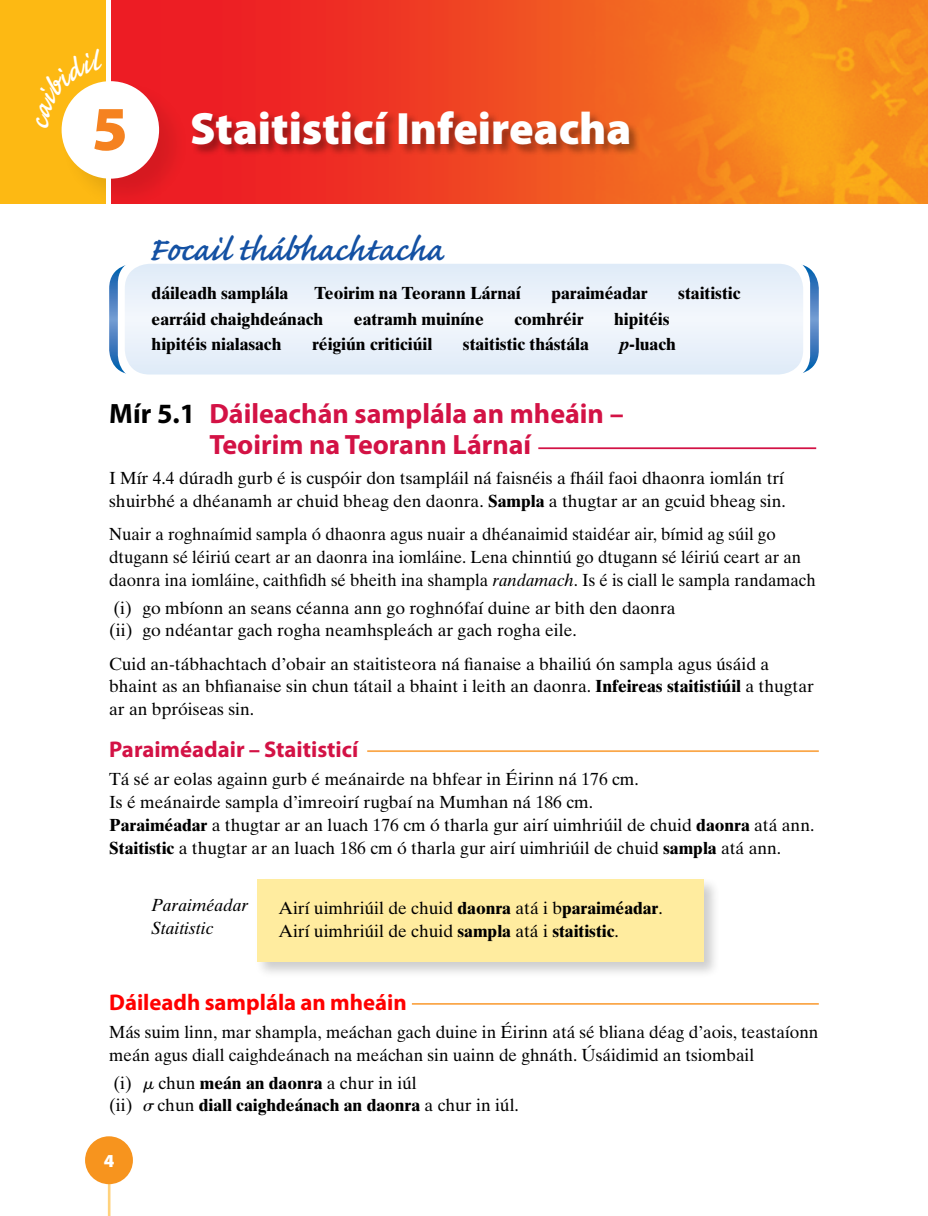
<style>
.page{position:relative;width:928px;height:1216px;background:#fff}
.page>*{position:absolute;margin:0;border:0;box-sizing:border-box;transform-origin:0 0}
.t1{font:900 45.5px "Myriad Pro";color:#fff}
.t2{font:600 42px "Caflisch Script Pro";color:#1451a3}
.t3{font:700 28px/31.5px "Myriad Pro";color:#d31245;text-align:center}
.t4{font:700 22.75px "Myriad Pro";color:#d31245}
.t5{font:700 22.75px "Myriad Pro";color:#f00}
.t6{font:900 18.38px "Myriad Pro";color:#fff}
.t7{font:17.5px/22.8px "Times Ten";color:#000}
.t8{font:700 17.5px/22.8px "Times Ten";color:#000}
.t9{font:17.5px/22.8px "Times Ten";color:#000;scale:.96 1}
.t10{font:italic 17.5px/22.8px "Times Ten";color:#000}
.s1{font-size:63px;color:#f58220}
.s2{font-style:italic}
.s3{color:#000}
.s4{font-weight:700}
.s5{font-weight:400}
.s6{font-family:"Mathematical Pi One";font-weight:400;font-style:italic}
</style>
<div class="page">
<hr style="left:108px;top:1177px;width:2px;height:38px;background:#ffd27c">
<div style="left:85px;top:1136px;width:48px;height:48px;background:#f7941e;border-radius:50%"></div>
<hr style="left:538px;top:447px;width:278px;height:2px;background:#d31245">
<hr style="left:367px;top:750px;width:452px;height:2px;background:#faa74a">
<hr style="left:412px;top:1002px;width:407px;height:2px;background:#faa74a">
<div style="left:255px;top:877px;width:465px;height:101px;background:#000;opacity:.2"></div>
<div style="left:257px;top:879px;width:447px;height:82px;background:#ffec9f"></div>
<div style="left:0;top:0;width:111px;height:203px;background:#fdb913"></div>
<img style="left:111px;top:0;width:817px;height:203px">
<div style="left:60px;top:80px;width:130px;height:130px;background:#000;opacity:.1"></div>
<div style="left:62px;top:81px;width:97px;height:98px;background:#fff;border-radius:50%"></div>
<div style="left:106px;top:0;width:5px;height:203px;background:#fff"></div>
<div style="left:192px;top:111px;width:449px;height:46px;background:#000;opacity:.35"></div>
<svg style="left:109px;top:265px;width:710px;height:109px"></svg>
<div style="left:118px;top:259px;width:692px;height:120px;background:#fff;border-radius:25px"></div>
<svg style="left:125px;top:264px;width:678px;height:110px"></svg>
<svg style="left:60px;top:80px;width:44px;height:48px"></svg>
<h1 class="t1" style="left:92px;top:103px;width:541px"><span class="s1">5</span> Staitisticí Infeireacha</h1>
<h2 class="t2" style="left:148px;top:228px;width:296px">Focail thábhachtacha</h2>
<p class="t8" style="left:152px;top:281px;width:138px">dáileadh samplála</p>
<p class="t8" style="left:314px;top:281px;width:208px">Teoirim na Teorann Lárnaí</p>
<p class="t8" style="left:551px;top:281px;width:98px">paraiméadar</p>
<p class="t8" style="left:678px;top:281px;width:64px">staitistic</p>
<p class="t8" style="left:152px;top:307px;width:173px">earráid chaighdeánach</p>
<p class="t8" style="left:354px;top:307px;width:131px">eatramh muiníne</p>
<p class="t8" style="left:514px;top:307px;width:71px">comhréir</p>
<p class="t8" style="left:614px;top:307px;width:57px">hipitéis</p>
<p class="t8" style="left:152px;top:332px;width:131px">hipitéis nialasach</p>
<p class="t8" style="left:312px;top:332px;width:122px">réigiún criticiúil</p>
<p class="t8" style="left:463px;top:332px;width:127px">staitistic thástála</p>
<p class="t8" style="left:619px;top:332px;width:58px"><span class="s2">p</span>-luach</p>
<h3 class="t3" style="left:109px;top:398px;width:516px"><span class="s3">Mír 5.1</span> Dáileachán samplála an mheáin –<br>Teoirim na Teorann Lárnaí</h3>
<p class="t7" style="left:109px;top:466px;width:678px">I Mír 4.4 dúradh gurb é is cuspóir don tsampláil ná faisnéis a fháil faoi dhaonra iomlán trí shuirbhé a dhéanamh ar chuid bheag den daonra. <span class="s4">Sampla</span> a thugtar ar an gcuid bheag sin.</p>
<p class="t9" style="left:109px;top:522px;width:737px">Nuair a roghnaímid sampla ó dhaonra agus nuair a dhéanaimid staidéar air, bímid ag súil go dtugann sé léiriú ceart ar an daonra ina iomláine. Lena chinntiú go dtugann sé léiriú ceart ar an daonra ina iomláine, caithfidh sé bheith ina shampla <span class="s2">randamach</span>. Is é is ciall le sampla randamach</p>
<p class="t7" style="left:109px;top:596px;width:568px">(i) go mbíonn an seans céanna ann go roghnófaí duine ar bith den daonra (ii) go ndéantar gach rogha neamhspleách ar gach rogha eile.</p>
<p class="t7" style="left:109px;top:652px;width:706px">Cuid an-tábhachtach d’obair an staitisteora ná fianaise a bhailiú ón sampla agus úsáid a bhaint as an bhfianaise sin chun tátail a bhaint i leith an daonra. <span class="s4">Infeireas staitistiúil</span> a thugtar ar an bpróiseas sin.</p>
<h3 class="t4" style="left:109px;top:736px;width:251px">Paraiméadair – Staitisticí</h3>
<p class="t7" style="left:109px;top:767px;width:707px">Tá sé ar eolas againn gurb é meánairde na bhfear in Éirinn ná 176 cm.<br>Is é meánairde sampla d’imreoirí rugbaí na Mumhan ná 186 cm.<br><span class="s4">Paraiméadar</span> a thugtar ar an luach 176 cm ó tharla gur airí uimhriúil de chuid <span class="s4">daonra</span> atá ann.<br><span class="s4">Staitistic</span> a thugtar ar an luach 186 cm ó tharla gur airí uimhriúil de chuid <span class="s4">sampla</span> atá ann.</p>
<p class="t10" style="left:151px;top:893px;width:99px">Paraiméadar<br>Staitistic</p>
<p class="t7" style="left:278px;top:896px;width:386px">Airí uimhriúil de chuid <span class="s4">daonra</span> atá i b<span class="s4">paraiméadar</span>.<br>Airí uimhriúil de chuid <span class="s4">sampla</span> atá i <span class="s4">staitistic</span>.</p>
<h3 class="t5" style="left:109px;top:989px;width:299px">Dáileadh samplála an mheáin</h3>
<p class="t7" style="left:109px;top:1020px;width:711px">Más suim linn, mar shampla, meáchan gach duine in Éirinn atá sé bliana déag d’aois, teastaíonn meán agus diall caighdeánach na meáchan sin uainn de ghnáth. Úsáidimid an tsiombail</p>
<p class="t8" style="left:109px;top:1070px;width:411px"><span class="s5">(i)</span> <span class="s6">m</span> <span class="s5">chun</span> meán an daonra <span class="s5">a chur in iúl<br>(ii)</span> <span class="s6">s</span> <span class="s5">chun</span> diall caighdeánach an daonra <span class="s5">a chur in iúl.</span></p>
<p class="t6" style="left:104px;top:1149px;width:12px">4</p>
</div>
